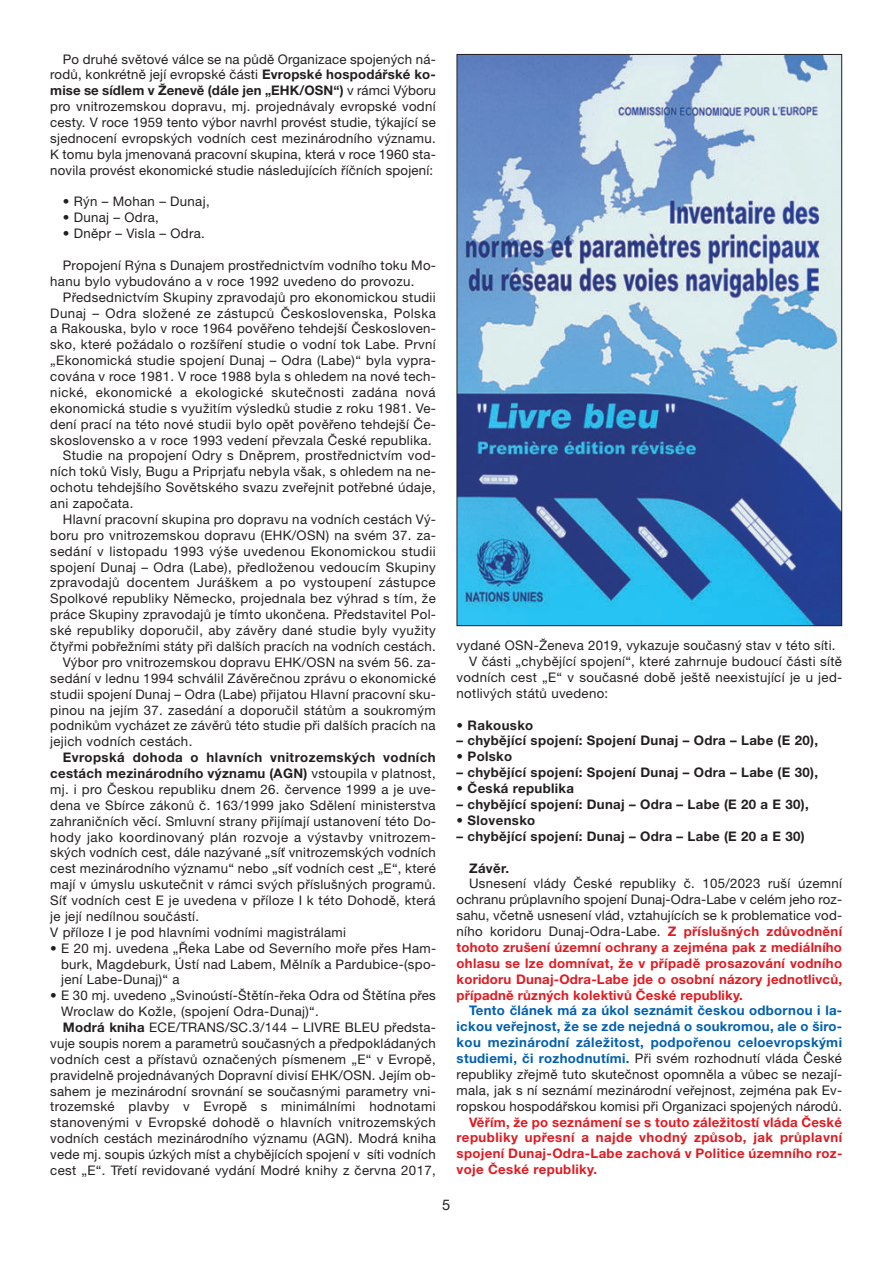
<style>
.page{position:relative;width:893px;height:1263px;background:#fff}
.page>*{position:absolute;margin:0;border:0;box-sizing:border-box;transform-origin:0 0}
.t1{font:14.7px "Helvetica Neue CE";color:#231f20}
.t2{font:13.2px/15.9px "Helvetica Neue CE";letter-spacing:.025em;color:#231f20;text-align:justify}
.t3{font:700 13.2px/15.9px "Helvetica Neue CE";letter-spacing:.015em;color:#e21a21;text-align:justify}
.t4{font:700 13.2px "Helvetica Neue CE";letter-spacing:.025em;color:#231f20}
.s1{font-weight:700}
.s2{font-weight:400;color:#231f20}
.s3{font-weight:700;color:#0160ae}
</style>
<div class="page">
<img style="left:459px;top:56px;width:381px;height:568px">
<p class="t2" style="left:50px;top:51px;width:387px;text-indent:13px">Po druhé světové válce se na půdě Organizace spojených ná&shy;rodů, konkrétně její evropské části <span class="s1">Evropské hospodářské ko&shy;mise se sídlem v Ženevě (dále jen „EHK/OSN“)</span> v rámci Výboru pro vnitrozemskou dopravu, mj. projednávaly evropské vodní cesty. V roce 1959 tento výbor navrhl provést studie, týkající se sjednocení evropských vodních cest mezinárodního významu.<br>K tomu byla jmenovaná pracovní skupina, která v roce 1960 sta&shy;novila provést ekonomické studie následujících říčních spojení:</p>
<p class="t2" style="left:63px;top:194px;width:148px">• Rýn – Mohan – Dunaj,</p>
<p class="t2" style="left:63px;top:210px;width:98px">• Dunaj – Odra,</p>
<p class="t2" style="left:63px;top:226px;width:144px">• Dněpr – Visla – Odra.</p>
<p class="t2" style="left:50px;top:257px;width:387px;text-indent:13px">Propojení Rýna s Dunajem prostřednictvím vodního toku Mo&shy;hanu bylo vybudováno a v roce 1992 uvedeno do provozu.</p>
<p class="t2" style="left:63px;top:289px;width:374px">Předsednictvím Skupiny zpravodajů pro ekonomickou studii</p>
<p class="t2" style="left:50px;top:305px;width:387px">Dunaj – Odra složené ze zástupců Československa, Polska</p>
<p class="t2" style="left:50px;top:321px;width:387px">a Rakouska, bylo v roce 1964 pověřeno tehdejší Českosloven-</p>
<p class="t2" style="left:50px;top:337px;width:387px">sko, které požádalo o rozšíření studie o vodní tok Labe. První</p>
<p class="t2" style="left:50px;top:353px;width:387px">„Ekonomická studie spojení Dunaj – Odra (Labe)“ byla vypra-</p>
<p class="t2" style="left:50px;top:369px;width:387px">cována v roce 1981. V roce 1988 byla s ohledem na nové tech-</p>
<p class="t2" style="left:50px;top:384px;width:387px">nické, ekonomické a ekologické skutečnosti zadána nová</p>
<p class="t2" style="left:50px;top:400px;width:387px">ekonomická studie s využitím výsledků studie z roku 1981. Ve-</p>
<p class="t2" style="left:50px;top:416px;width:387px">dení prací na této nové studii bylo opět pověřeno tehdejší Če-</p>
<p class="t2" style="left:50px;top:432px;width:383px">skoslovensko a v roce 1993 vedení převzala České republika.</p>
<p class="t2" style="left:63px;top:448px;width:375px">Studie na propojení Odry s Dněprem, prostřednictvím vod-</p>
<p class="t2" style="left:50px;top:464px;width:387px">ních toků Visly, Bugu a Priprjaťu nebyla však, s ohledem na ne-</p>
<p class="t2" style="left:50px;top:480px;width:387px">ochotu tehdejšího Sovětského svazu zveřejnit potřebné údaje,</p>
<p class="t2" style="left:50px;top:496px;width:85px">ani započata.</p>
<p class="t2" style="left:63px;top:511px;width:375px">Hlavní pracovní skupina pro dopravu na vodních cestách Vý-</p>
<p class="t2" style="left:50px;top:527px;width:387px">boru pro vnitrozemskou dopravu (EHK/OSN) na svém 37. za-</p>
<p class="t2" style="left:50px;top:543px;width:387px">sedání v listopadu 1993 výše uvedenou Ekonomickou studii</p>
<p class="t2" style="left:50px;top:559px;width:387px">spojení Dunaj – Odra (Labe), předloženou vedoucím Skupiny</p>
<p class="t2" style="left:50px;top:575px;width:387px">zpravodajů docentem Juráškem a po vystoupení zástupce</p>
<p class="t2" style="left:50px;top:591px;width:387px">Spolkové republiky Německo, projednala bez výhrad s tím, že</p>
<p class="t2" style="left:50px;top:607px;width:387px">práce Skupiny zpravodajů je tímto ukončena. Představitel Pol-</p>
<p class="t2" style="left:50px;top:623px;width:387px">ské republiky doporučil, aby závěry dané studie byly využity</p>
<p class="t2" style="left:50px;top:639px;width:387px">čtyřmi pobřežními státy při dalších pracích na vodních cestách.</p>
<p class="t2" style="left:63px;top:654px;width:375px">Výbor pro vnitrozemskou dopravu EHK/OSN na svém 56. za-</p>
<p class="t2" style="left:50px;top:670px;width:387px">sedání v lednu 1994 schválil Závěrečnou zprávu o ekonomické</p>
<p class="t2" style="left:50px;top:686px;width:387px">studii spojení Dunaj – Odra (Labe) přijatou Hlavní pracovní sku-</p>
<p class="t2" style="left:50px;top:702px;width:387px">pinou na jejím 37. zasedání a doporučil státům a soukromým</p>
<p class="t2" style="left:50px;top:718px;width:387px">podnikům vycházet ze závěrů této studie při dalších pracích na</p>
<p class="t2" style="left:50px;top:734px;width:144px">jejich vodních cestách.</p>
<p class="t2" style="left:50px;top:750px;width:387px;text-align:left;text-indent:13px"><span class="s1">Evropská dohoda o hlavních vnitrozemských vodních cestách mezinárodního významu (AGN)</span> vstoupila v platnost, mj. i pro Českou republiku dnem 26. července 1999 a je uve&shy;dena ve Sbírce zákonů č. 163/1999 jako Sdělení ministerstva zahraničních věcí. Smluvní strany přijímají ustanovení této Do&shy;hody jako koordinovaný plán rozvoje a výstavby vnitrozem&shy;ských vodních cest, dále nazývané „síť vnitrozemských vodních cest mezinárodního významu“ nebo „síť vodních cest „E“, které mají v úmyslu uskutečnit v rámci svých příslušných programů.<br>Síť vodních cest E je uvedena v příloze I k této Dohodě, která je její nedílnou součástí.<br>V příloze I je pod hlavními vodními magistrálami</p>
<p class="t2" style="left:61px;top:940px;width:377px;text-indent:-11px">• E 20 mj. uvedena „Řeka Labe od Severního moře přes Ham&shy;burk, Magdeburk, Ústí nad Labem, Mělník a Pardubice-(spo&shy;jení Labe-Dunaj)“ a</p>
<p class="t2" style="left:50px;top:988px;width:387px">• E 30 mj. uvedeno „Svinoústí-Štětín-řeka Odra od Štětína přes</p>
<p class="t2" style="left:61px;top:1004px;width:259px">Wroclaw do Kožle, (spojení Odra-Dunaj)“.</p>
<p class="t2" style="left:63px;top:1020px;width:375px"><span class="s1">Modrá kniha</span> ECE/TRANS/SC.3/144 – LIVRE BLEU předsta-</p>
<p class="t2" style="left:50px;top:1035px;width:387px">vuje soupis norem a parametrů současných a předpokládaných</p>
<p class="t2" style="left:50px;top:1051px;width:387px">vodních cest a přístavů označených písmenem „E“ v Evropě,</p>
<p class="t2" style="left:50px;top:1067px;width:387px">pravidelně projednávaných Dopravní divisí EHK/OSN. Jejím ob-</p>
<p class="t2" style="left:50px;top:1083px;width:387px">sahem je mezinárodní srovnání se současnými parametry vni-</p>
<p class="t2" style="left:50px;top:1099px;width:387px">trozemské plavby v Evropě s minimálními hodnotami</p>
<p class="t2" style="left:50px;top:1115px;width:387px">stanovenými v Evropské dohodě o hlavních vnitrozemských</p>
<p class="t2" style="left:50px;top:1131px;width:387px">vodních cestách mezinárodního významu (AGN). Modrá kniha</p>
<p class="t2" style="left:50px;top:1147px;width:387px">vede mj. soupis úzkých míst a chybějících spojení v síti vodních</p>
<p class="t2" style="left:50px;top:1162px;width:387px">cest „E“. Třetí revidované vydání Modré knihy z června 2017,</p>
<p class="t2" style="left:457px;top:638px;width:381px">vydané OSN-Ženeva 2019, vykazuje současný stav v této síti.</p>
<p class="t2" style="left:469px;top:654px;width:374px">V části „chybějící spojení“, které zahrnuje budoucí části sítě</p>
<p class="t2" style="left:457px;top:669px;width:387px">vodních cest „E“ v současné době ještě neexistující je u jed-</p>
<p class="t2" style="left:457px;top:685px;width:153px">notlivých států uvedeno:</p>
<p class="t4" style="left:457px;top:718px;width:78px">• Rakousko</p>
<p class="t4" style="left:457px;top:734px;width:363px">– chybějící spojení: Spojení Dunaj – Odra – Labe (E 20),</p>
<p class="t4" style="left:457px;top:749px;width:57px">• Polsko</p>
<p class="t4" style="left:457px;top:765px;width:363px">– chybějící spojení: Spojení Dunaj – Odra – Labe (E 30),</p>
<p class="t4" style="left:457px;top:781px;width:119px">• Česká republika</p>
<p class="t4" style="left:457px;top:797px;width:354px">– chybějící spojení: Dunaj – Odra – Labe (E 20 a E 30),</p>
<p class="t4" style="left:457px;top:813px;width:80px">• Slovensko</p>
<p class="t4" style="left:457px;top:829px;width:350px">– chybějící spojení: Dunaj – Odra – Labe (E 20 a E 30)</p>
<p class="t4" style="left:469px;top:861px;width:41px">Závěr.</p>
<p class="t3" style="left:457px;top:876px;width:387px;text-indent:13px"><span class="s2">Usnesení vlády České republiky č. 105/2023 ruší územní ochranu průplavního spojení Dunaj-Odra-Labe v celém jeho roz&shy;sahu, včetně usnesení vlád, vztahujících se k problematice vod&shy;ního koridoru Dunaj-Odra-Labe.</span> Z příslušných zdůvodnění tohoto zrušení územní ochrany a zejména pak z mediálního ohlasu se lze domnívat, že v případě prosazování vodního koridoru Dunaj-Odra-Labe jde o osobní názory jednotlivců, případně různých kolektivů České republiky.</p>
<p class="t2" style="left:457px;top:1003px;width:387px;text-indent:13px"><span class="s3">Tento článek má za úkol seznámit českou odbornou i la&shy;ickou veřejnost, že se zde nejedná o soukromou, ale o širo&shy;kou mezinárodní záležitost, podpořenou celoevropskými studiemi, či rozhodnutími.</span> Při svém rozhodnutí vláda České republiky zřejmě tuto skutečnost opomněla a vůbec se nezají&shy;mala, jak s ní seznámí mezinárodní veřejnost, zejména pak Ev&shy;ropskou hospodářskou komisi při Organizaci spojených národů.</p>
<p class="t3" style="left:457px;top:1114px;width:387px;text-indent:13px">Věřím, že po seznámení se s touto záležitostí vláda České republiky upřesní a najde vhodný způsob, jak průplavní spojení Dunaj-Odra-Labe zachová v Politice územního roz&shy;voje České republiky.</p>
<p class="t1" style="left:442px;top:1197px;width:10px">5</p>
</div>
